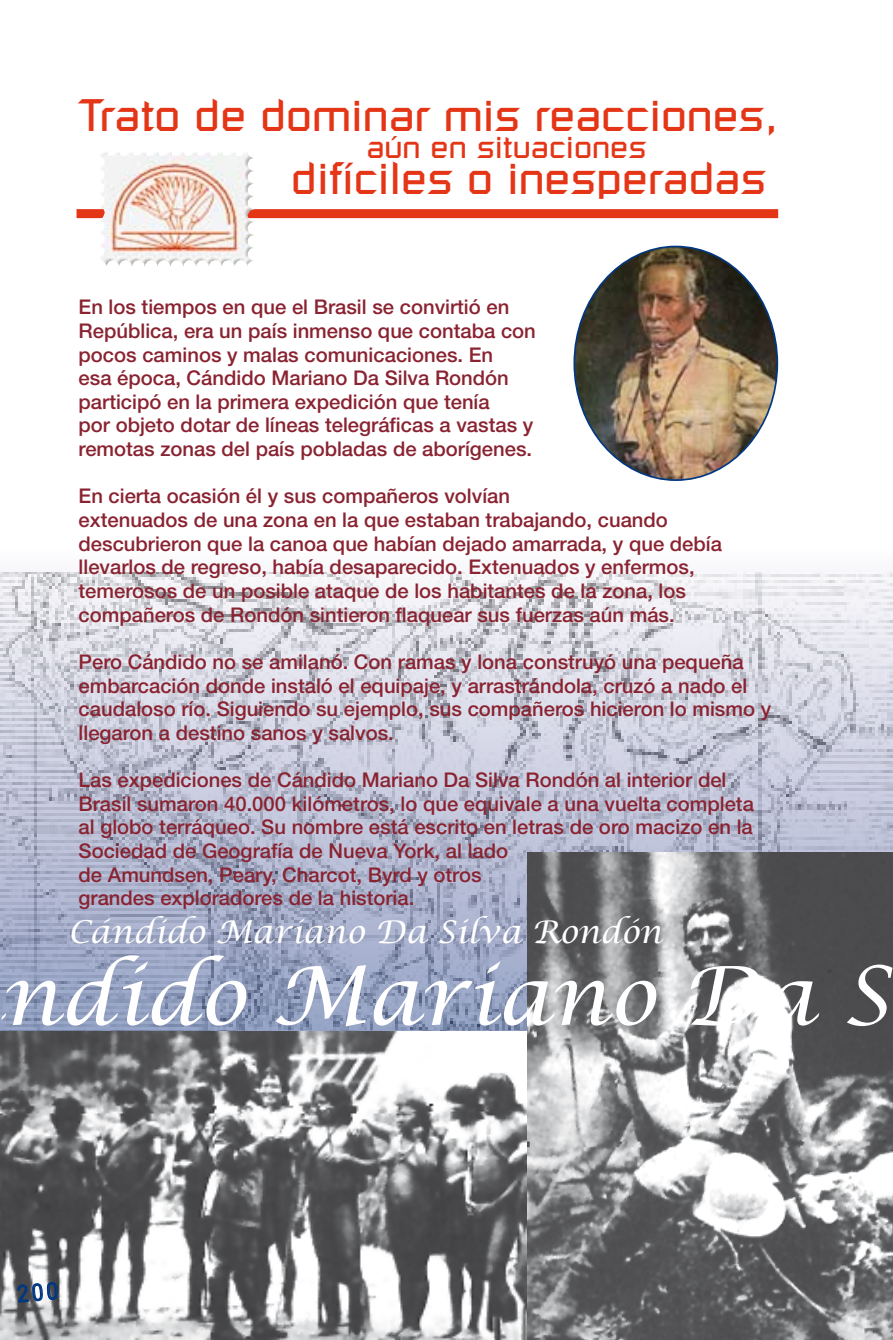
<style>
.page{position:relative;width:893px;height:1340px;background:#fff}
.page>*{position:absolute;margin:0;border:0;box-sizing:border-box;transform-origin:0 0}
.t1{font:italic 81px "Lucida Calligraphy";color:#fff}
.t2{font:45px "Russell Square";color:#e53517}
.t3{font:italic 31.5px "Lucida Calligraphy";color:#fff}
.t4{font:31.5px "Russell Square";color:#e53517}
.t5{font:500 20.25px/23.6px "Helvetica Neue";color:#8a2331}
</style>
<div class="page">
<div style="left:1px;top:545px;width:891px;height:514px;background:#fbfbfd"></div>
<img style="left:0;top:572px;width:892px;height:659px">
<svg style="left:77px;top:209px;width:701px;height:9px;background:#e65940"></svg>
<img style="left:100px;top:151px;width:144px;height:46px">
<img style="left:527px;top:852px;width:366px;height:487px">
<img style="left:576px;top:246px;width:201px;height:234px">
<img style="left:0;top:1031px;width:526px;height:308px">
<svg style="left:17px;top:1281px;width:42px;height:22px"></svg>
<h2 class="t2" style="left:79px;top:88px;width:701px">Trato de dominar mis reacciones,</h2>
<h3 class="t4" style="left:366px;top:128px;width:281px">aún en situaciones</h3>
<h2 class="t2" style="left:291px;top:151px;width:476px">difíciles o inesperadas</h2>
<p class="t5" style="left:79px;top:295px;width:459px">En los tiempos en que el Brasil se convirtió en República, era un país inmenso que contaba con pocos caminos y malas comunicaciones. En<br>esa época, Cándido Mariano Da Silva Rondón participó en la primera expedición que tenía<br>por objeto dotar de líneas telegráficas a vastas y remotas zonas del país pobladas de aborígenes.</p>
<p class="t5" style="left:79px;top:484px;width:645px">En cierta ocasión él y sus compañeros volvían<br>extenuados de una zona en la que estaban trabajando, cuando descubrieron que la canoa que habían dejado amarrada, y que debía llevarlos de regreso, había desaparecido. Extenuados y enfermos, temerosos de un posible ataque de los habitantes de la zona, los compañeros de Rondón sintieron flaquear sus fuerzas aún más.</p>
<p class="t5" style="left:79px;top:649px;width:694px">Pero Cándido no se amilanó. Con ramas y lona construyó una pequeña embarcación donde instaló el equipaje, y arrastrándola, cruzó a nado el caudaloso río. Siguiendo su ejemplo, sus compañeros hicieron lo mismo y llegaron a destino sanos y salvos.</p>
<p class="t5" style="left:79px;top:767px;width:677px">Las expediciones de Cándido Mariano Da Silva Rondón al interior del Brasil sumaron 40.000 kilómetros, lo que equivale a una vuelta completa al globo terráqueo. Su nombre está escrito en letras de oro macizo en la Sociedad de Geografía de Nueva York, al lado<br>de Amundsen, Peary, Charcot, Byrd y otros<br>grandes exploradores de la historia.</p>
<h3 class="t3" style="left:68px;top:912px;width:595px">Cándido Mariano Da Silva Rondón</h3>
<h1 class="t1" style="left:2px;top:947px;width:889px">ndido Mariano Da S</h1>
</div>
